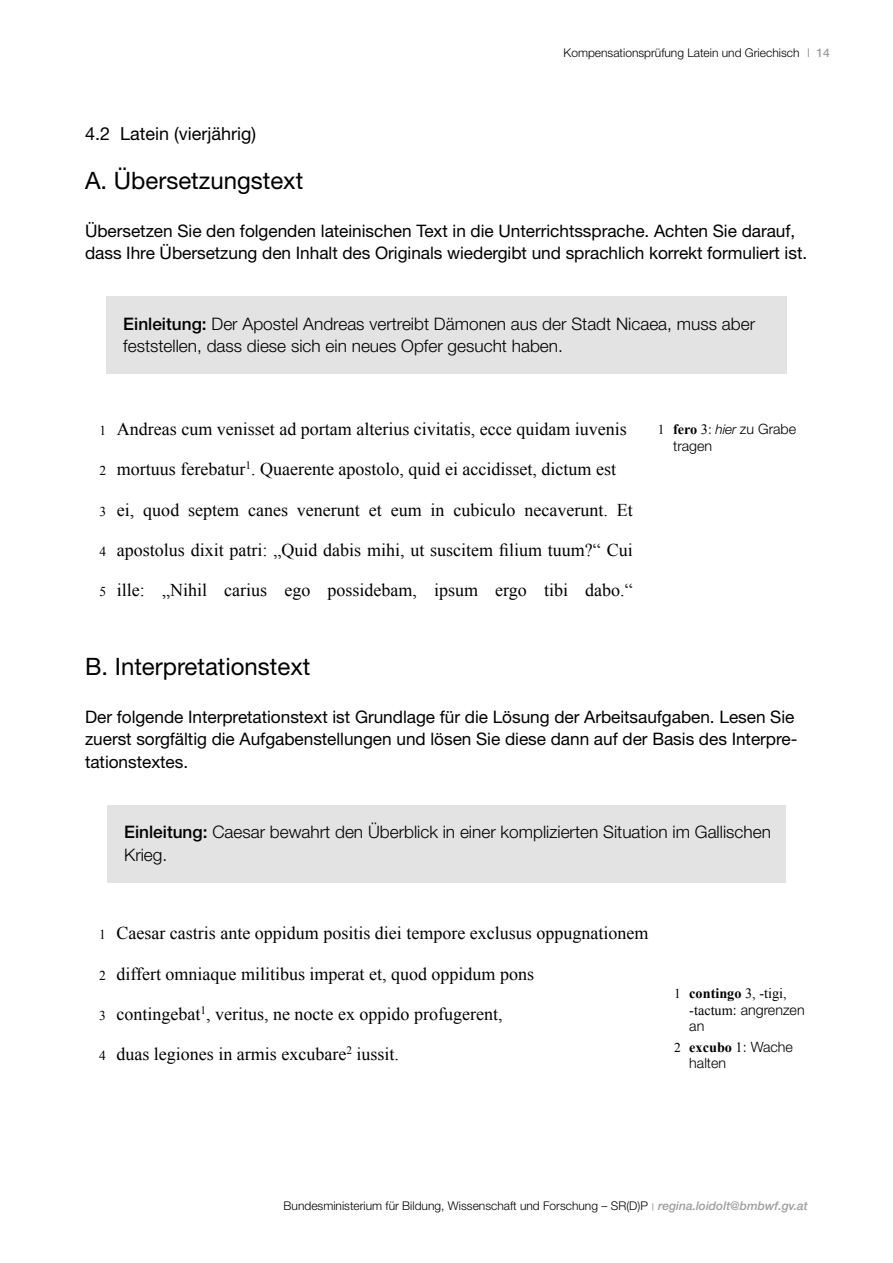
<style>
.page{position:relative;width:893px;height:1263px;background:#fff}
.page>*{position:absolute;margin:0;border:0;box-sizing:border-box;transform-origin:0 0}
.t1{font:24px "Helvetica Neue LT Pro";color:#000}
.GRIECHISCH_Aisa_12_25{font:18px "Times New Roman";color:#000}
.t2{font:18px "Helvetica Neue LT Pro";color:#000}
.Laufschrift_roman{font:17.25px/22.5px "Helvetica Neue LT Std";letter-spacing:-.005em;color:#000}
.Laufschrift{font:300 17.25px/22.5px "Helvetica Neue LT Std";color:#000}
.t3{font:300 17.25px/22.5px "Helvetica Neue LT Pro";color:#000}
.Fussnote_helvetica_light_9_15{font:300 14.25px/16.5px "Helvetica Neue LT Pro";color:#000}
.Fussnote_helvetica_light_9_15-2{font:14.25px/16.5px "Times New Roman";color:#000}
.Latein-text_times_12_22_block{font:13.5px "Times New Roman";color:#000}
.t4{font:300 12px "Helvetica Neue LT Pro";color:#000}
.t5{font:500 12px "Helvetica Neue LT Pro";color:#9d9d9c}
.s1{font-weight:500}
.s2{font-family:"Times New Roman";font-weight:400;font-size:13.5px}
.s3{font-family:"Times New Roman";font-weight:700}
.s4{font-family:"Times New Roman";font-weight:400}
.s5{font-family:"Helvetica Neue LT Std";font-size:13.5px}
.s6{font-family:"Helvetica Neue LT Std";font-style:italic;font-size:13.5px}
.s7{font-size:13.5px}
.s8{font-weight:700}
.s9{font-family:"Helvetica Neue LT Pro";font-weight:300}
.s10{font-family:"Times New Roman";font-weight:400;color:#9d9d9c}
.s11{font-weight:500;font-style:italic;color:#9d9d9c}
</style>
<div class="page">
<div style="left:106px;top:296px;width:681px;height:78px;background:#e3e3e3"></div>
<div style="left:107px;top:805px;width:679px;height:77px;background:#e3e3e3"></div>
<p class="t4" style="left:564px;top:45px;width:237px">Kompensationsprüfung Latein und Griechisch</p>
<p class="t5" style="left:816px;top:46px;width:15px">14</p>
<h3 class="t2" style="left:85px;top:123px;width:173px">4.2 Latein (vierjährig)</h3>
<h4 class="t1" style="left:85px;top:165px;width:220px">A. Übersetzungstext</h4>
<p class="Laufschrift_roman" style="left:85px;top:219px;width:724px">Übersetzen Sie den folgenden lateinischen Text in die Unterrichtssprache. Achten Sie darauf, dass Ihre Übersetzung den Inhalt des Originals wiedergibt und sprachlich korrekt formuliert ist.</p>
<p class="Laufschrift" style="left:123px;top:312px;width:633px"><span class="s1">Einleitung:</span> Der Apostel Andreas vertreibt Dämonen aus der Stadt Nicaea, muss aber feststellen, dass diese sich ein neues Opfer gesucht haben.</p>
<p class="Latein-text_times_12_22_block" style="left:100px;top:421px;width:8px">1</p>
<p class="GRIECHISCH_Aisa_12_25" style="left:117px;top:417px;width:511px">Andreas cum venisset ad portam alterius civitatis, ecce quidam iuvenis</p>
<p class="Fussnote_helvetica_light_9_15" style="left:673px;top:421px;width:125px;text-indent:-15px"><span class="s2">1</span> <span class="s3">fero</span> <span class="s4">3</span><span class="s5">:</span> <span class="s6">hier</span> zu Grabe tragen</p>
<p class="Latein-text_times_12_22_block" style="left:100px;top:462px;width:8px">2</p>
<p class="GRIECHISCH_Aisa_12_25" style="left:117px;top:457px;width:501px">mortuus ferebatur<sup>1</sup>. Quaerente apostolo, quid ei accidisset, dictum est</p>
<p class="Latein-text_times_12_22_block" style="left:100px;top:502px;width:8px">3</p>
<p class="GRIECHISCH_Aisa_12_25" style="left:117px;top:497px;width:517px">ei, quod septem canes venerunt et eum in cubiculo necaverunt. Et</p>
<p class="Latein-text_times_12_22_block" style="left:100px;top:542px;width:8px">4</p>
<p class="GRIECHISCH_Aisa_12_25" style="left:117px;top:538px;width:517px">apostolus dixit patri: „Quid dabis mihi, ut suscitem filium tuum?“ Cui</p>
<p class="Latein-text_times_12_22_block" style="left:100px;top:583px;width:8px">5</p>
<p class="GRIECHISCH_Aisa_12_25" style="left:117px;top:578px;width:517px">ille: „Nihil carius ego possidebam, ipsum ergo tibi dabo.“</p>
<h4 class="t1" style="left:85px;top:651px;width:227px">B. Interpretationstext</h4>
<p class="Laufschrift_roman" style="left:85px;top:705px;width:714px">Der folgende Interpretationstext ist Grundlage für die Lösung der Arbeitsaufgaben. Lesen Sie zuerst sorgfältig die Aufgabenstellungen und lösen Sie diese dann auf der Basis des Interpre&shy;tationstextes.</p>
<h4 class="t3" style="left:124px;top:821px;width:648px"><span class="s1">Einleitung:</span> Caesar bewahrt den Überblick in einer komplizierten Situation im Gallischen<br>Krieg.</h4>
<p class="Latein-text_times_12_22_block" style="left:99px;top:926px;width:8px">1</p>
<p class="GRIECHISCH_Aisa_12_25" style="left:116px;top:921px;width:533px">Caesar castris ante oppidum positis diei tempore exclusus oppugnationem</p>
<p class="Latein-text_times_12_22_block" style="left:99px;top:966px;width:8px">2</p>
<p class="GRIECHISCH_Aisa_12_25" style="left:116px;top:961px;width:419px">differt omniaque militibus imperat et, quod oppidum pons</p>
<p class="Latein-text_times_12_22_block" style="left:99px;top:1006px;width:8px">3</p>
<p class="GRIECHISCH_Aisa_12_25" style="left:116px;top:1002px;width:388px">contingebat<sup>1</sup>, veritus, ne nocte ex oppido profugerent,</p>
<p class="Latein-text_times_12_22_block" style="left:99px;top:1047px;width:8px">4</p>
<p class="GRIECHISCH_Aisa_12_25" style="left:116px;top:1042px;width:284px">duas legiones in armis excubare<sup>2</sup> iussit.</p>
<p class="Fussnote_helvetica_light_9_15-2" style="left:689px;top:985px;width:117px;text-indent:-15px"><span class="s7">1</span> <span class="s8">contingo</span> 3, -tigi, -tactum<span class="s9">: angrenzen an</span></p>
<p class="Fussnote_helvetica_light_9_15" style="left:689px;top:1038px;width:105px;text-indent:-15px"><span class="s2">2</span> <span class="s3">excubo</span> <span class="s4">1</span>: Wache halten</p>
<p class="t4" style="left:284px;top:1198px;width:526px">Bundesministerium für Bildung, Wissenschaft und Forschung – SR(D)P <span class="s10">׀</span> <span class="s11">regina.loidolt@bmbwf.gv.at</span></p>
</div>
